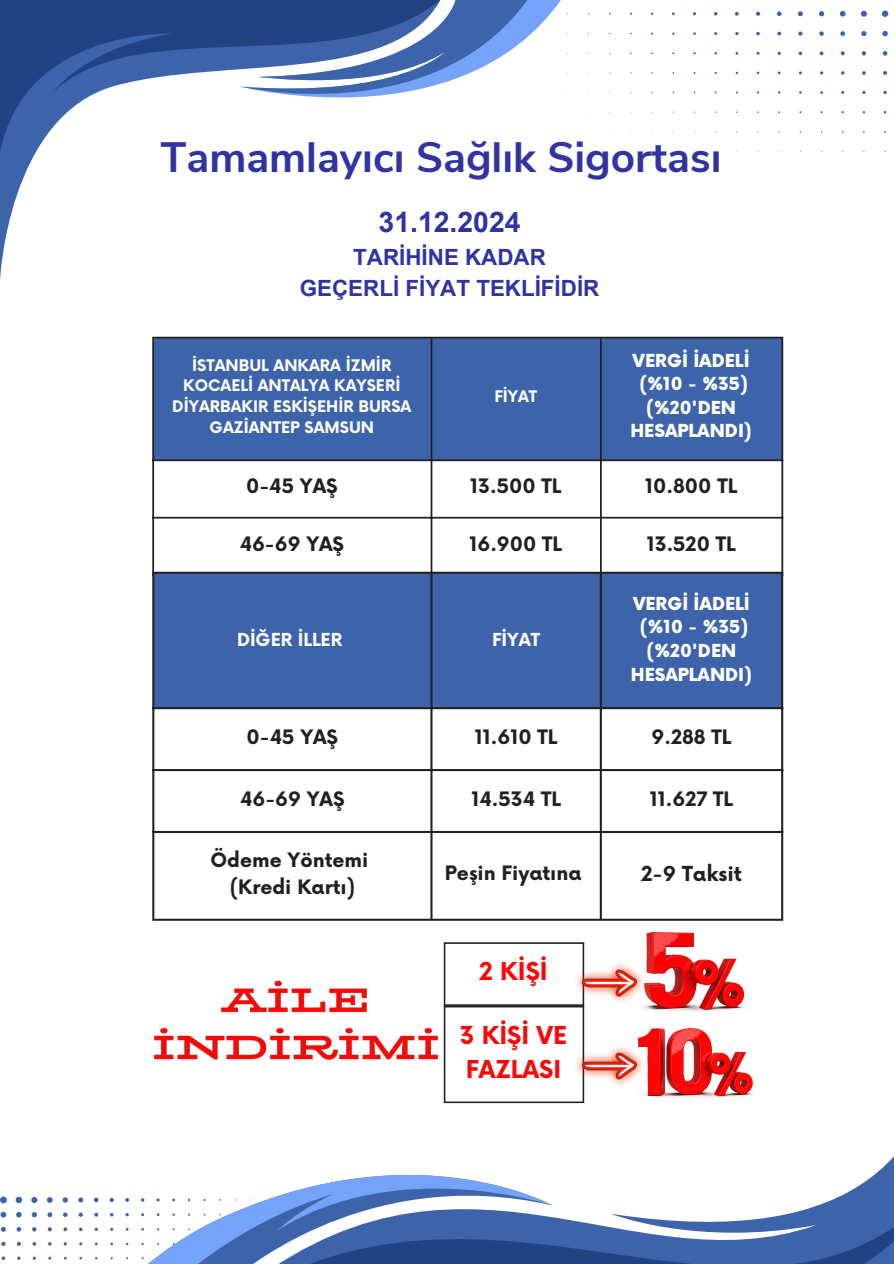
<style>
.page{position:relative;width:894px;height:1264px;background:#fff}
.page>*{position:absolute;margin:0;border:0;box-sizing:border-box;transform-origin:0 0}
.t1{font:700 42.45px "Nunito Sans";color:#3033a2}
.t2{font:700 28.35px "Arial";color:#3033a2}
.t3{font:700 24px/33.6px "Now";color:#fa0707}
.t4{font:700 22.35px/30.3px "Arial";color:#3033a2;text-align:center}
.t5{font:700 20.1px "Now";color:#231f20}
.t6{font:700 19.35px "Now";color:#231f20}
.t7{font:900 17.55px/23.4px "Now";color:#fff;text-align:center}
.t8{font:900 17.4px/23.7px "Now";color:#fff;text-align:center}
.t9{font:700 17.4px "Now";color:#fff}
.t10{font:700 15.6px/20.7px "Now";color:#fff;text-align:center}
</style>
<div class="page">
<div style="left:154px;top:338px;width:627px;height:121px;background:#3d63ab"></div>
<hr style="left:152px;top:338px;width:2px;height:236px;background:#231f20">
<hr style="left:430px;top:338px;width:2px;height:236px;background:#231f20">
<hr style="left:600px;top:338px;width:1px;height:236px;background:#231f20">
<hr style="left:781px;top:338px;width:2px;height:236px;background:#231f20">
<hr style="left:152px;top:337px;width:631px;height:1px;background:#231f20">
<hr style="left:152px;top:459px;width:631px;height:2px;background:#231f20">
<hr style="left:152px;top:517px;width:631px;height:1px;background:#231f20">
<div style="left:154px;top:574px;width:627px;height:133px;background:#3d63ab"></div>
<hr style="left:152px;top:574px;width:2px;height:344px;background:#231f20">
<hr style="left:430px;top:574px;width:2px;height:344px;background:#231f20">
<hr style="left:599px;top:574px;width:2px;height:344px;background:#231f20">
<hr style="left:781px;top:574px;width:2px;height:344px;background:#231f20">
<hr style="left:152px;top:571px;width:631px;height:3px;background:#231f20">
<hr style="left:152px;top:707px;width:631px;height:2px;background:#231f20">
<hr style="left:152px;top:769px;width:631px;height:2px;background:#231f20">
<hr style="left:152px;top:831px;width:631px;height:2px;background:#231f20">
<hr style="left:152px;top:918px;width:631px;height:2px;background:#231f20">
<svg style="left:0;top:1196px;width:68px;height:64px"></svg>
<svg style="left:567px;top:10px;width:322px;height:142px"></svg>
<svg style="left:527px;top:0;width:33px;height:37px"></svg>
<svg style="left:440px;top:0;width:87px;height:84px"></svg>
<svg style="left:0;top:153px;width:36px;height:126px"></svg>
<svg style="left:0;top:0;width:440px;height:153px"></svg>
<svg style="left:444px;top:1046px;width:449px;height:217px"></svg>
<svg style="left:78px;top:1131px;width:474px;height:132px"></svg>
<img style="left:643px;top:932px;width:102px;height:79px">
<hr style="left:443px;top:943px;width:2px;height:61px;background:#231f20">
<hr style="left:582px;top:943px;width:2px;height:61px;background:#231f20">
<hr style="left:443px;top:942px;width:141px;height:1px;background:#231f20">
<hr style="left:443px;top:1004px;width:141px;height:1px;background:#231f20">
<hr style="left:443px;top:1007px;width:2px;height:94px;background:#231f20">
<hr style="left:582px;top:1007px;width:2px;height:94px;background:#231f20">
<hr style="left:443px;top:1005px;width:141px;height:2px;background:#231f20">
<hr style="left:443px;top:1101px;width:141px;height:2px;background:#231f20">
<img style="left:633px;top:1028px;width:128px;height:75px">
<img style="left:572px;top:960px;width:74px;height:45px">
<img style="left:572px;top:1043px;width:74px;height:45px">
<img style="left:154px;top:980px;width:284px;height:81px">
<p class="t1" style="left:160px;top:129px;width:562px">Tamamlayıcı Sağlık Sigortası</p>
<p class="t2" style="left:378px;top:202px;width:143px">31.12.2024</p>
<p class="t4" style="left:300px;top:243px;width:301px">TARİHİNE KADAR<br>GEÇERLİ FİYAT TEKLİFİDİR</p>
<p class="t10" style="left:172px;top:355px;width:240px">İSTANBUL ANKARA İZMİR<br>KOCAELİ ANTALYA KAYSERİ<br>DİYARBAKIR ESKİŞEHİR BURSA<br>GAZİANTEP SAMSUN</p>
<p class="t10" style="left:494px;top:387px;width:44px">FİYAT</p>
<h1 class="t7" style="left:632px;top:350px;width:118px">VERGİ İADELİ</h1>
<p class="t7" style="left:639px;top:373px;width:110px">(%10 - %35)</p>
<p class="t7" style="left:630px;top:396px;width:123px">(%20'DEN<br>HESAPLANDI)</p>
<p class="t6" style="left:246px;top:476px;width:93px">0-45 YAŞ</p>
<p class="t6" style="left:470px;top:476px;width:93px">13.500 TL</p>
<p class="t6" style="left:645px;top:476px;width:93px">10.800 TL</p>
<p class="t6" style="left:239px;top:533px;width:106px">46-69 YAŞ</p>
<p class="t6" style="left:469px;top:533px;width:94px">16.900 TL</p>
<p class="t6" style="left:646px;top:533px;width:90px">13.520 TL</p>
<p class="t9" style="left:237px;top:630px;width:107px">DİĞER İLLER</p>
<p class="t9" style="left:492px;top:630px;width:49px">FİYAT</p>
<p class="t8" style="left:633px;top:592px;width:118px">VERGİ İADELİ</p>
<p class="t8" style="left:639px;top:616px;width:110px">(%10 - %35)</p>
<p class="t8" style="left:630px;top:640px;width:123px">(%20'DEN<br>HESAPLANDI)</p>
<p class="t6" style="left:246px;top:726px;width:93px">0-45 YAŞ</p>
<p class="t6" style="left:474px;top:726px;width:84px">11.610 TL</p>
<p class="t6" style="left:651px;top:726px;width:81px">9.288 TL</p>
<p class="t6" style="left:240px;top:788px;width:106px">46-69 YAŞ</p>
<p class="t6" style="left:471px;top:788px;width:91px">14.534 TL</p>
<p class="t6" style="left:649px;top:788px;width:85px">11.627 TL</p>
<p class="t6" style="left:210px;top:849px;width:156px">Ödeme Yöntemi</p>
<p class="t6" style="left:230px;top:876px;width:127px">(Kredi Kartı)</p>
<p class="t6" style="left:445px;top:862px;width:138px">Peşin Fiyatına</p>
<p class="t5" style="left:641px;top:863px;width:102px">2-9 Taksit</p>
<p class="t3" style="left:479px;top:956px;width:70px">2 KİŞİ</p>
<p class="t3" style="left:459px;top:1020px;width:109px">3 KİŞİ VE<br>FAZLASI</p>
</div>
